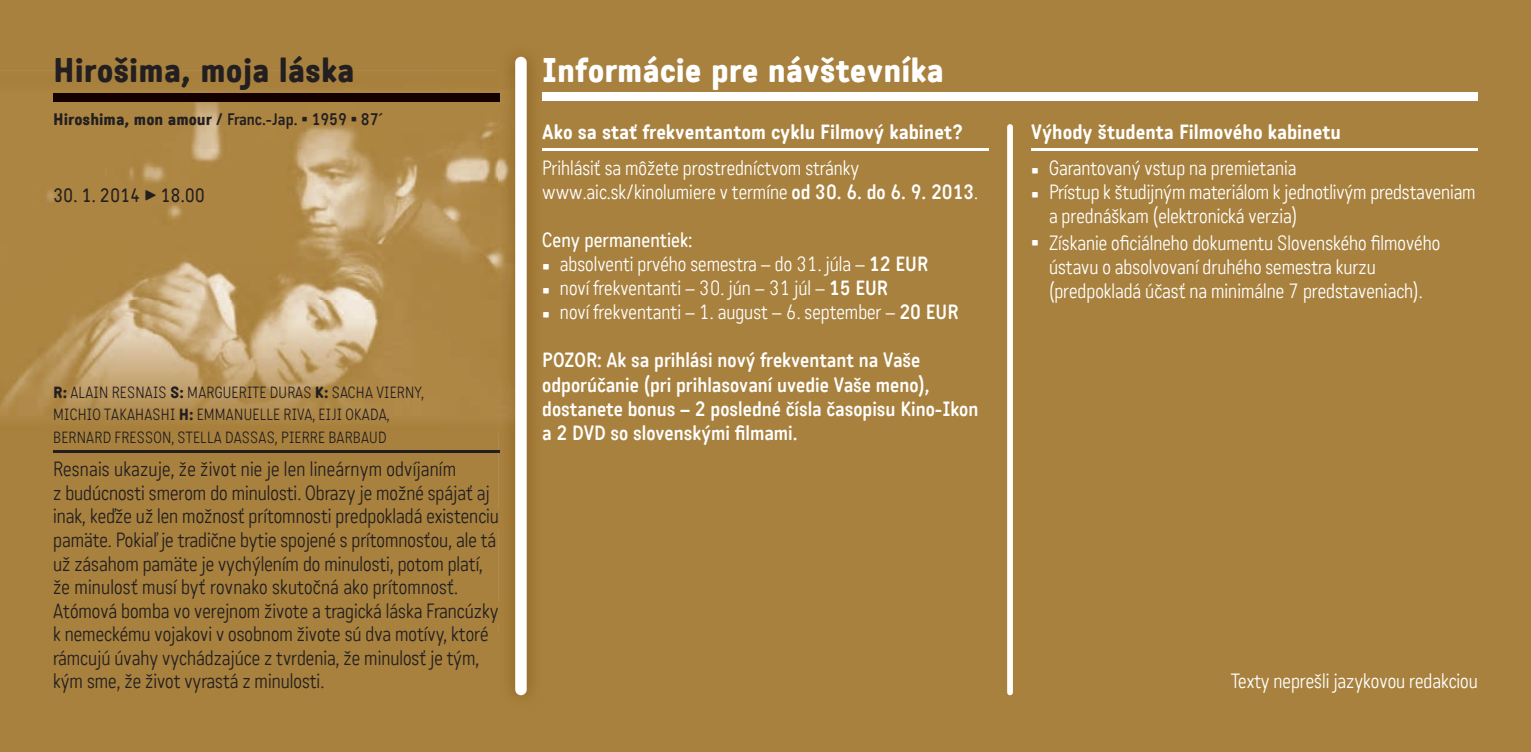
<style>
.page{position:relative;width:1531px;height:752px;background:#fff}
.page>*{position:absolute;margin:0;border:0;box-sizing:border-box;transform-origin:0 0}
.t1{font:800 33.25px "Katarine";color:#fff}
.t2{font:800 33.25px "Katarine";color:#231f20}
.t3{font:300 20px/23.5px "Katarine";color:#231f20}
.t4{font:300 20px/24px "Katarine";color:#fff}
.t5{font:600 20px/24px "Katarine";color:#fff}
.t6{font:700 20px/36px "Katarine";color:#fff}
.t7{font:500 18.75px "Katarine";color:#231f20}
.t8{font:600 16.25px "Katarine";color:#231f20}
.t9{font:300 15.75px/22.2px "Katarine";letter-spacing:.015em;color:#231f20}
.s1{font-weight:800}
.s2{font-family:"Katarine Semi Bold Expert";font-weight:400}
.s3{font-family:"Katarine Medium Expert";font-weight:400}
.s4{font-weight:600}
.s5{font-weight:500}
.s6{font-family:"Katarine Light Expert";font-weight:400}
.s7{font-weight:300}
</style>
<div class="page">
<img style="left:0;top:149px;width:499px;height:151px">
<div style="left:0;top:432px;width:499px;height:199px;background:#a8813e"></div>
<img style="left:0;top:300px;width:499px;height:132px">
<hr style="left:0;top:751px;width:521px;height:1px;background:#a8813e">
<div style="left:54px;top:508px;width:445px;height:20px;background:#a8813e"></div>
<div style="left:54px;top:602px;width:445px;height:20px;background:#a8813e"></div>
<div style="left:0;top:0;width:520px;height:71px;background:#a8813e"></div>
<svg style="left:0;top:71px;width:499px;height:78px;background:#ab8544"></svg>
<div style="left:0;top:694px;width:520px;height:57px;background:#a8813e"></div>
<div style="left:0;top:631px;width:499px;height:63px;background:#a8813e"></div>
<hr style="left:53px;top:450px;width:447px;height:2px;background:#231f20">
<div style="left:520px;top:0;width:1011px;height:751px;background:#a8813e"></div>
<img style="left:499px;top:40px;width:32px;height:668px">
<svg style="left:499px;top:508px;width:1px;height:20px"></svg>
<div style="left:515px;top:57px;width:12px;height:637px;background:#fff;border-radius:6px"></div>
<div style="left:53px;top:94px;width:447px;height:8px;background:#150000"></div>
<div style="left:542px;top:92px;width:936px;height:9px;background:#fff"></div>
<hr style="left:542px;top:148px;width:447px;height:2px;background:#fff">
<hr style="left:1031px;top:148px;width:447px;height:2px;background:#fff">
<div style="left:1007px;top:124px;width:6px;height:570px;background:#fff;border-radius:3px"></div>
<h1 class="t2" style="left:53px;top:49px;width:303px">Hirošima, moja láska</h1>
<p class="t8" style="left:53px;top:109px;width:332px"><span class="s1">Hiroshima, mon amour</span> / Franc.-Jap. <span class="s2">V</span> 1959 <span class="s2">V</span> 87´</p>
<p class="t7" style="left:53px;top:184px;width:153px">30. 1. 2014 <span class="s3">g</span> 18.00</p>
<p class="t9" style="left:53px;top:381px;width:372px"><span class="s1">R:</span> ALAIN RESNAIS <span class="s1">S:</span> MARGUERITE DURAS <span class="s1">K:</span> SACHA VIERNY,<br>MICHIO TAKAHASHI <span class="s1">H:</span> EMMANUELLE RIVA, EIJI OKADA,<br>BERNARD FRESSON, STELLA DASSAS, PIERRE BARBAUD</p>
<p class="t3" style="left:53px;top:457px;width:447px">Resnais ukazuje, že život nie je len lineárnym odvíjaním<br>z budúcnosti smerom do minulosti. Obrazy je možné spájať aj inak, keďže už len možnosť prítomnosti predpokladá existenciu pamäte. Pokiaľ je tradične bytie spojené s prítomnosťou, ale tá už zásahom pamäte je vychýlením do minulosti, potom platí, že minulosť musí byť rovnako skutočná ako prítomnosť.<br>Atómová bomba vo verejnom živote a tragická láska Francúzky k nemeckému vojakovi v osobnom živote sú dva motívy, ktoré rámcujú úvahy vychádzajúce z tvrdenia, že minulosť je tým, kým sme, že život vyrastá z minulosti.</p>
<h1 class="t1" style="left:542px;top:49px;width:403px">Informácie pre návštevníka</h1>
<p class="t6" style="left:542px;top:114px;width:422px">Ako sa stať frekventantom cyklu Filmový kabinet?</p>
<p class="t4" style="left:542px;top:156px;width:437px">Prihlásiť sa môžete prostredníctvom stránky www.aic.sk/kinolumiere v termíne <span class="s4">od 30. 6. do 6. 9. 2013</span>.</p>
<p class="t4" style="left:542px;top:228px;width:418px"><span class="s5">Ceny permanentiek:<br></span><span class="s6">V</span> absolventi prvého semestra – do 31. júla – <span class="s4">12 EUR<br></span><span class="s6">V</span> noví frekventanti – 30. jún – 31 júl – <span class="s4">15 EUR<br></span><span class="s6">V</span> noví frekventanti – 1. august – 6. september – <span class="s4">20 EUR</span></p>
<p class="t5" style="left:542px;top:348px;width:438px">POZOR: Ak sa prihlási nový frekventant na Vaše odporúčanie (pri prihlasovaní uvedie Vaše meno), dostanete bonus – 2 posledné čísla časopisu Kino-Ikon a 2 DVD so slovenskými filmami.</p>
<p class="t6" style="left:1031px;top:114px;width:311px">Výhody študenta Filmového kabinetu<br><span class="s6">V</span> <span class="s7">Garantovaný vstup na premietania</span></p>
<p class="t4" style="left:1049px;top:180px;width:428px;text-indent:-18px"><span class="s6">V</span> Prístup k študijným materiálom k jednotlivým predstaveniam a prednáškam (elektronická verzia)</p>
<p class="t4" style="left:1049px;top:231px;width:393px;text-indent:-18px"><span class="s6">V</span> Získanie oficiálneho dokumentu Slovenského filmového ústavu o absolvovaní druhého semestra kurzu (predpokladá účasť na minimálne 7 predstaveniach).</p>
<p class="t4" style="left:1231px;top:669px;width:248px">Texty neprešli jazykovou redakciou</p>
</div>
